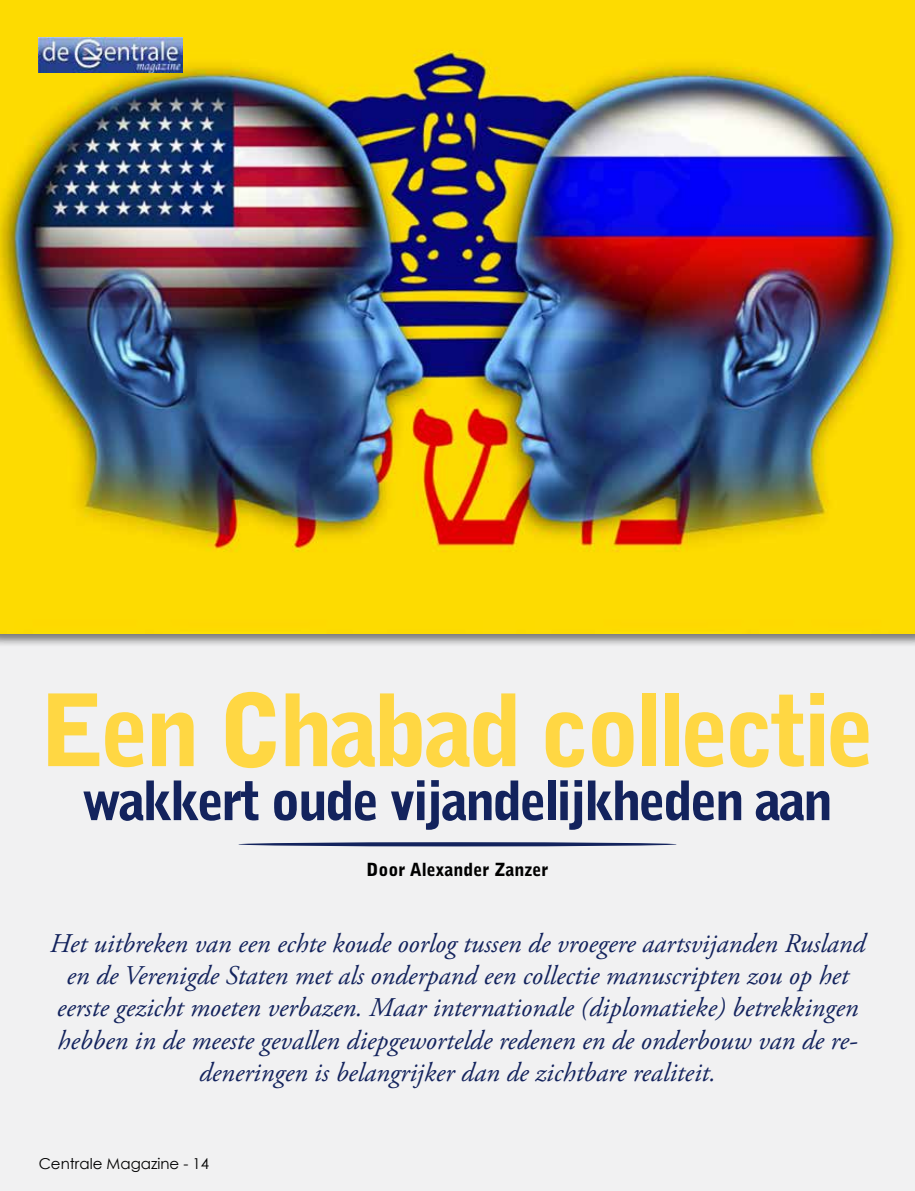
<style>
.page{position:relative;width:915px;height:1191px;background:#fff}
.page>*{position:absolute;margin:0;border:0;box-sizing:border-box;transform-origin:0 0}
.t1{font:900 99px "Bell Gothic Std";letter-spacing:-.05em;color:#ffd743}
.t2{font:900 54px "Bell Gothic Std";letter-spacing:-.05em;color:#13235d}
.t3{font:italic 27px/32.4px "Adobe Garamond Pro";color:#13235d;text-align:center}
.t4{font:900 18px "Bell Gothic Std";color:#000}
.t5{font:15px "Century Gothic";color:#000}
</style>
<div class="page">
<div style="left:0;top:0;width:914px;height:1191px;background:#f1f1f2"></div>
<div style="left:0;top:0;width:914px;height:647px;background:#000;opacity:.5"></div>
<img style="left:0;top:0;width:914px;height:633px">
<img style="left:38px;top:38px;width:144px;height:34px">
<svg style="left:238px;top:842px;width:438px;height:4px"></svg>
<h1 class="t1" style="left:39px;top:673px;width:837px">Een Chabad collectie</h1>
<h2 class="t2" style="left:82px;top:769px;width:752px">wakkert oude vijandelijkheden aan</h2>
<p class="t4" style="left:366px;top:858px;width:183px">Door Alexander Zanzer</p>
<p class="t3" style="left:50px;top:927px;width:816px">Het uitbreken van een echte koude oorlog tussen de vroegere aartsvijanden Rusland en de Verenigde Staten met als onderpand een collectie manuscripten zou op het eerste gezicht moeten verbazen. Maar internationale (diplomatieke) betrekkingen hebben in de meeste gevallen diepgewortelde redenen en de onderbouw van de re&shy;deneringen is belangrijker dan de zichtbare realiteit.</p>
<p class="t5" style="left:39px;top:1154px;width:172px">Centrale Magazine - 14</p>
</div>
